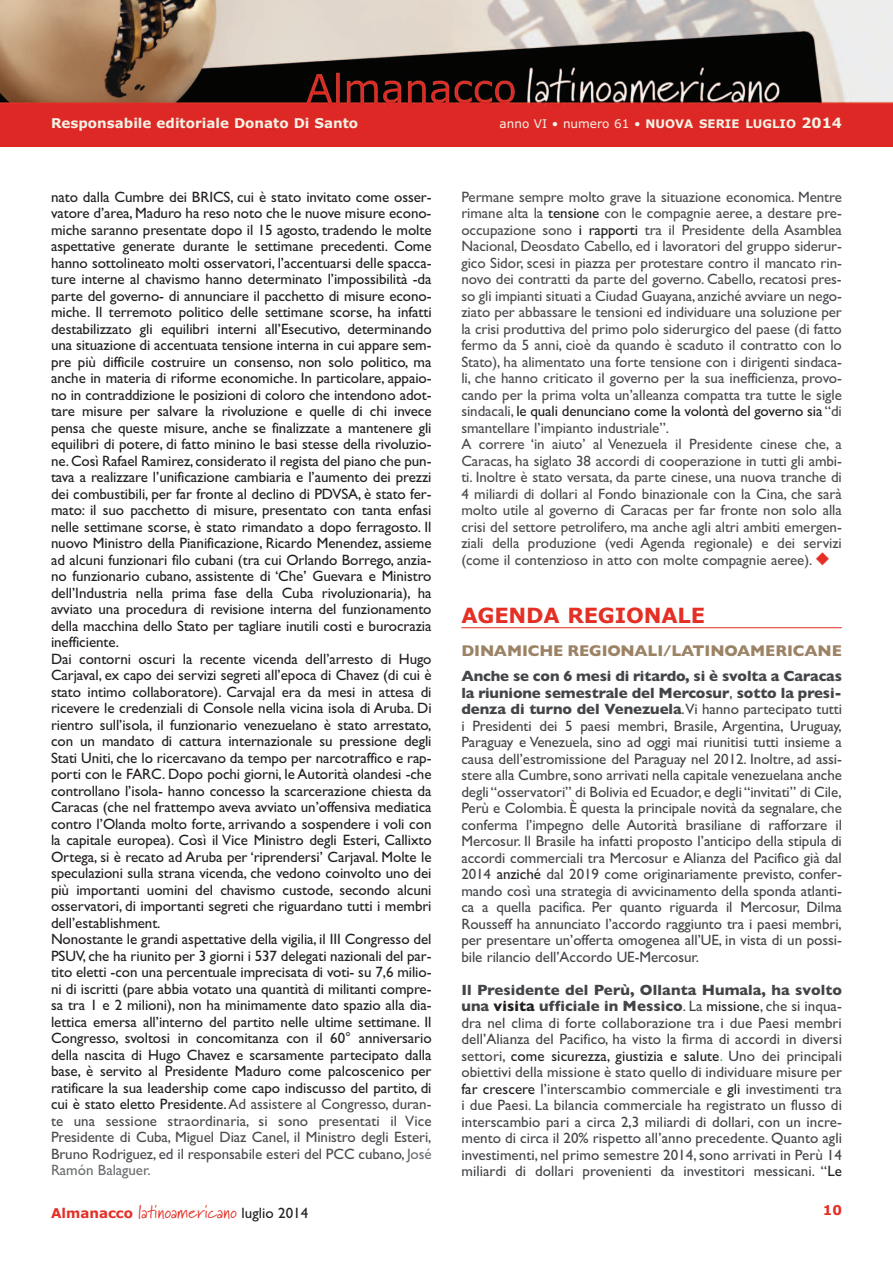
<style>
.page{position:relative;width:893px;height:1263px;background:#fff}
.page>*{position:absolute;margin:0;border:0;box-sizing:border-box;transform-origin:0 0}
.t1{font:700 21px "Verdana";letter-spacing:-.005em;color:#e42f25}
.t2{font:18px "Marydale";letter-spacing:.01em;color:#e42f25}
.t3{font:700 15.75px "Gill Sans";letter-spacing:-.005em;color:#9c8366}
.t4{font:15px/16.5px "Gill Sans";letter-spacing:-.005em;color:#231f20}
.t5{font:15px/16.5px "Gill Sans";letter-spacing:-.005em;color:#434548;text-align:justify}
.t6{font:15px/16.5px "Gill Sans";letter-spacing:-.005em;color:#4b4b4f}
.t7{font:700 13.5px "Verdana";color:#f4f2e4}
.t8{font:700 13.5px "Verdana";color:#e42f25}
.t9{font:12px "Verdana";color:#f4f2e4}
.s1{font-weight:700;font-size:11.85px}
.s2{font-weight:700;font-size:14.25px}
.s3{color:#4b4b4f}
.s4{color:#6a6c6f}
.s5{color:#231f20}
.s6{color:#e42f25}
.s7{font-weight:700}
.s8{font-weight:700;color:#231f20}
.s9{color:#30b24a}
.s10{font-family:"Verdana";font-weight:700;font-size:13.5px}
.s11{font-family:"Gill Sans";font-size:15px;color:#231f20}
</style>
<div class="page">
<hr style="left:461px;top:627px;width:381px;height:1px;background:#e42f25">
<img style="left:0;top:0;width:893px;height:105px">
<div style="left:0;top:105px;width:893px;height:42px;background:#de2826"></div>
<p class="t7" style="left:51px;top:115px;width:309px">Responsabile editoriale Donato Di Santo</p>
<p class="t9" style="left:500px;top:117px;width:344px">anno VI • numero 61 • <span class="s1">NUOVA SERIE LUGLIO</span> <span class="s2">2014</span></p>
<p class="t4" style="left:51px;top:188px;width:382px">nato dalla Cumbre dei BRICS, cui è stato invitato come osser&shy;vatore d’area, Maduro ha reso noto che le nuove misure econo&shy;miche saranno presentate dopo il 15 agosto, tradendo le molte aspettative generate durante le settimane precedenti. Come hanno sottolineato molti osservatori, l’accentuarsi delle spacca&shy;ture interne al chavismo hanno determinato l’impossibilità -da parte del governo- di annunciare il pacchetto di misure econo&shy;miche. Il terremoto politico delle settimane scorse, ha infatti destabilizzato gli equilibri interni all’Esecutivo, determinando una situazione di accentuata tensione interna in cui appare sem&shy;pre più difficile costruire un consenso, non solo politico, ma anche in materia di riforme economiche. In particolare, appaio&shy;no in contraddizione le posizioni di coloro che intendono adot&shy;tare misure per salvare la rivoluzione e quelle di chi invece pensa che queste misure, anche se finalizzate a mantenere gli equilibri di potere, di fatto minino le basi stesse della rivoluzio&shy;ne.Così Rafael Ramirez,considerato il regista del piano che pun&shy;tava a realizzare l’unificazione cambiaria e l’aumento dei prezzi dei combustibili, per far fronte al declino di PDVSA, è stato fer&shy;mato: il suo pacchetto di misure, presentato con tanta enfasi nelle settimane scorse, è stato rimandato a dopo ferragosto. Il nuovo Ministro della Pianificazione, Ricardo Menendez, assieme ad alcuni funzionari filo cubani (tra cui Orlando Borrego, anzia&shy;no funzionario cubano, assistente di ‘Che’ Guevara e Ministro dell’Industria nella prima fase della Cuba rivoluzionaria), ha avviato una procedura di revisione interna del funzionamento della macchina dello Stato per tagliare inutili costi e burocrazia inefficiente.<br>Dai contorni oscuri la recente vicenda dell’arresto di Hugo Carjaval, ex capo dei servizi segreti all’epoca di Chavez (di cui è stato intimo collaboratore). Carvajal era da mesi in attesa di ricevere le credenziali di Console nella vicina isola di Aruba. Di rientro sull’isola, il funzionario venezuelano è stato arrestato, con un mandato di cattura internazionale su pressione degli Stati Uniti, che lo ricercavano da tempo per narcotraffico e rap&shy;porti con le FARC. Dopo pochi giorni, le Autorità olandesi -che controllano l’isola- hanno concesso la scarcerazione chiesta da Caracas (che nel frattempo aveva avviato un’offensiva mediatica contro l’Olanda molto forte, arrivando a sospendere i voli con la capitale europea). Così il Vice Ministro degli Esteri, Callixto Ortega, si è recato ad Aruba per ‘riprendersi’ Carjaval. Molte le speculazioni sulla strana vicenda, che vedono coinvolto uno dei più importanti uomini del chavismo custode, secondo alcuni osservatori, di importanti segreti che riguardano tutti i membri dell’establishment.<br>Nonostante le grandi aspettative della vigilia, il III Congresso del PSUV, che ha riunito per 3 giorni i 537 delegati nazionali del par&shy;tito eletti -con una percentuale imprecisata di voti- su 7,6 milio&shy;ni di iscritti (pare abbia votato una quantità di militanti compre&shy;sa tra 1 e 2 milioni), non ha minimamente dato spazio alla dia&shy;lettica emersa all’interno del partito nelle ultime settimane. Il Congresso, svoltosi in concomitanza con il 60° anniversario della nascita di Hugo Chavez e scarsamente partecipato dalla base, è servito al Presidente Maduro come palcoscenico per ratificare la sua leadership come capo indiscusso del partito, di cui è stato eletto Presidente.<span class="s3">Ad assistere al Congresso, duran&shy;te una sessione straordinaria, si sono presentati il Vice Presidente di Cuba, Miguel Diaz Canel, il Ministro degli Esteri, Bruno Rodriguez, ed il responsabile esteri del PCC cubano,</span> <span class="s4">José Ramón Balaguer.</span></p>
<p class="t6" style="left:461px;top:188px;width:382px">Permane sempre molto grave la situazione economica. Mentre rimane alta la <span class="s5">tensione</span> con le compagnie aeree, a destare pre&shy;occupazione sono <span class="s5">i rapporti</span> tra il Presidente della Asamblea Nacional, Deosdato Cabello, ed i lavoratori del gruppo siderur&shy;gico Sidor, scesi in piazza per protestare contro il mancato rin&shy;novo dei contratti da parte del governo. Cabello, recatosi pres&shy;so gli impianti situati a Ciudad Guayana,anziché avviare un nego&shy;ziato per abbassare le tensioni ed individuare una soluzione per la crisi produttiva del primo polo siderurgico del paese (di fatto fermo da 5 anni, cioè da quando è scaduto il contratto con lo Stato), ha alimentato una forte tensione con i dirigenti sindaca&shy;li, che hanno criticato il governo per la sua inefficienza, provo&shy;cando per la prima volta un’alleanza compatta tra tutte le sigle sindacali, <span class="s5">le quali denunciano come la volontà del governo sia</span> “di smantellare l’impianto industriale”.<br>A correre ‘in aiuto’ al Venezuela il Presidente cinese che, a Caracas, ha siglato 38 accordi di cooperazione in tutti gli ambi&shy;ti. Inoltre è stato versata, da parte cinese, una nuova tranche di 4 miliardi di dollari al Fondo binazionale con la Cina, che sarà molto utile al governo di Caracas per far fronte non solo alla crisi del settore petrolifero, ma anche agli altri ambiti emergen&shy;ziali della produzione (vedi Agenda regionale) e dei servizi (come il contenzioso in atto con molte compagnie aeree). <span class="s6">◆</span></p>
<h1 class="t1" style="left:461px;top:603px;width:245px">AGENDA REGIONALE</h1>
<p class="t3" style="left:461px;top:641px;width:382px">DINAMICHE REGIONALI/LATINOAMERICANE</p>
<p class="t5" style="left:461px;top:668px;width:382px"><span class="s7">Anche se con 6 mesi di ritardo, si è svolta a Caracas la riunione semestrale del Mercosur</span>, <span class="s7">sotto la presi&shy;denza di turno del Venezuela</span>.Vi hanno partecipato tutti i Presidenti dei 5 paesi membri, Brasile, Argentina, Uruguay, Paraguay e Venezuela, sino ad oggi mai riunitisi tutti insieme a causa dell’estromissione del Paraguay nel 2012. Inoltre, ad assi&shy;stere alla Cumbre,sono arrivati nella capitale venezuelana anche degli “osservatori” di Bolivia ed Ecuador,e degli “invitati” di Cile, Perù e Colombia. È questa la principale novità da segnalare, che conferma l’impegno delle Autorità brasiliane di rafforzare il Mercosur. Il Brasile ha infatti proposto l’anticipo della stipula di accordi commerciali tra Mercosur e Alianza del Pacifico già dal 2014 <span class="s5">anziché</span> dal 2019 come originariamente previsto, confer&shy;mando così una strategia di avvicinamento della sponda atlanti&shy;ca a quella pacifica. Per quanto riguarda il Mercosur, Dilma Rousseff ha annunciato l’accordo raggiunto tra i paesi membri, per presentare un’offerta omogenea all’UE, in vista di un possi&shy;bile rilancio dell’Accordo UE-Mercosur.</p>
<p class="t5" style="left:461px;top:981px;width:382px"><span class="s7">Il Presidente del Perù, Ollanta Humala, ha svolto una</span> <span class="s8">visita</span> <span class="s7">ufficiale in Messico</span>. La <span class="s5">missione</span>, che si inqua&shy;dra nel clima di forte collaborazione tra i due Paesi membri dell’Alianza del Pacifico, ha visto la firma di accordi in diversi settori, <span class="s5">come sicurezza, giustizia e salute</span><span class="s9">.</span> Uno dei principali obiettivi della missione è stato quello di individuare misure per <span class="s5">far crescere</span> l’interscambio commerciale e <span class="s5">gli</span> investimenti tra i due Paesi. La bilancia commerciale ha registrato un flusso di interscambio pari a circa 2,3 miliardi di dollari, con un incre&shy;mento di circa il 20% rispetto all’anno precedente. Quanto agli investimenti, nel primo semestre 2014, sono arrivati in Perù 14 miliardi di dollari provenienti da investitori messicani. “<span class="s5">Le</span></p>
<p class="t2" style="left:51px;top:1201px;width:259px"><span class="s10">Almanacco</span> latinoamericano <span class="s11">luglio 2014</span></p>
<p class="t8" style="left:823px;top:1202px;width:21px">10</p>
</div>
